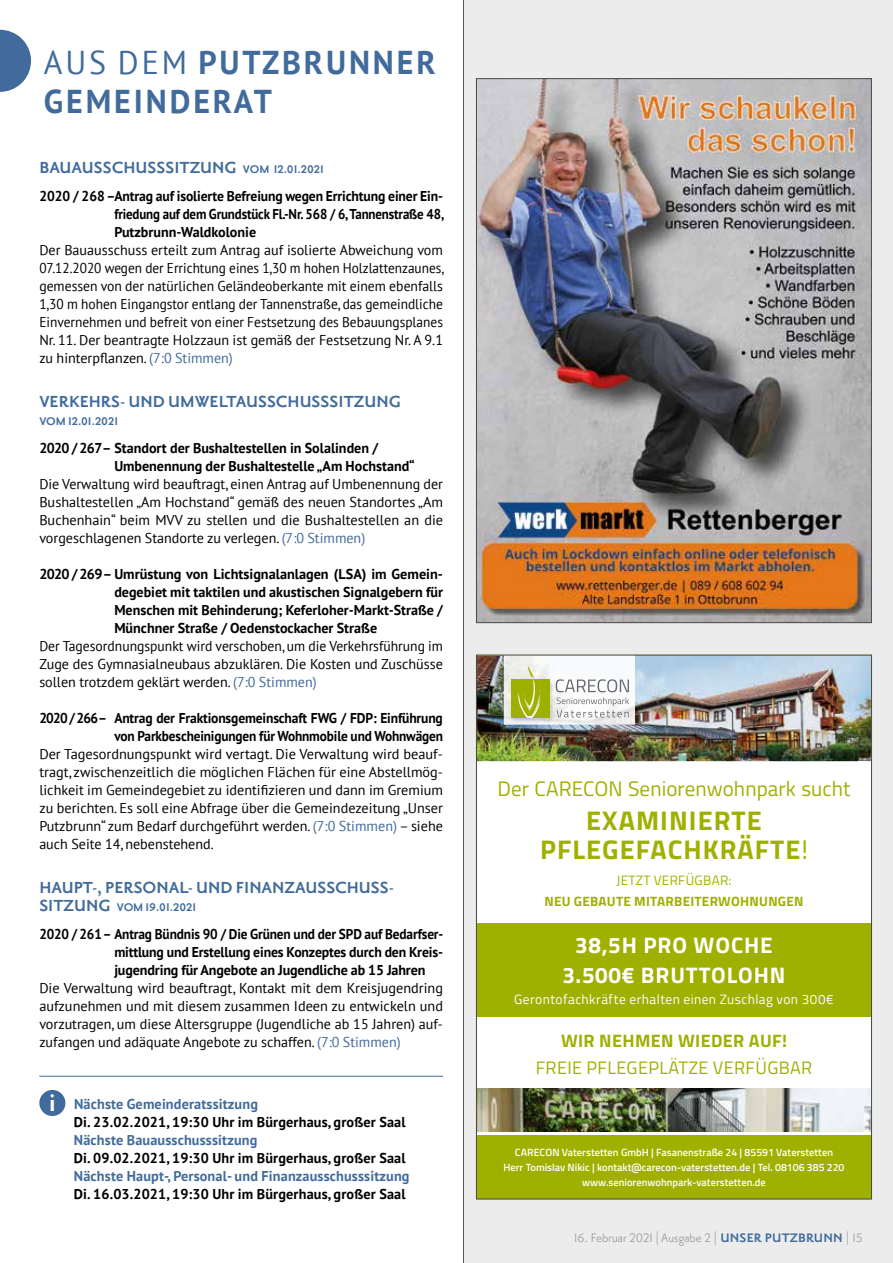
<style>
.page{position:relative;width:893px;height:1263px;background:#fff}
.page>*{position:absolute;margin:0;border:0;box-sizing:border-box;transform-origin:0 0}
.t1{font:700 33px/39.6px "PT Sans";letter-spacing:.09em;color:#416b9c}
.t2{font:700 27px/28.5px "Titillium Web";letter-spacing:.04em;color:#9fb000;text-align:center}
.t3{font:700 22.5px/30px "Titillium Web";letter-spacing:.04em;color:#fff;text-align:center}
.t4{font:21px "Titillium Web";letter-spacing:.005em;color:#9fb000}
.t5{font:700 19.5px "Priori Sans OT";color:#416b9c}
.t6{font:18px "Titillium Web";letter-spacing:.02em;color:#9fb000}
.t7{font:700 18px "Titillium Web";letter-spacing:.02em;color:#9fb000}
.t8{font:15px "Priori Sans OT";color:#9c9d9d}
.t9{font:14.25px/18px "PT Sans";color:#000;text-align:justify}
.t10{font:700 14.25px/18px "PT Sans";letter-spacing:-.01em;color:#000}
.t11{font:700 14.25px/18px "PT Sans";letter-spacing:.01em;color:#000}
.t12{font:14.25px/18px "PT Sans";color:#000;text-align:justify;scale:.96 1}
.t13{font:700 14.25px/18px "PT Sans";letter-spacing:-.01em;color:#000;scale:.94 1}
.t14{font:700 14.25px/18px "PT Sans";letter-spacing:-.01em;color:#000;text-align:justify;scale:.96 1}
.t15{font:700 14.25px/18px "PT Sans";letter-spacing:-.01em;color:#000;text-align:right;scale:.95 1}
.t16{font:700 14.25px "PT Sans";letter-spacing:.01em;color:#416b9c}
.t17{font:13.5px "Titillium Web";letter-spacing:.03em;color:#fff}
.t18{font:700 13.5px "Priori Sans OT";color:#416b9c}
.t19{font:700 13.5px "Titillium Web";letter-spacing:.02em;color:#9fb000}
.t20{font:13.5px "Titillium Web";letter-spacing:.02em;color:#9fb000}
.t21{font:600 10.5px/15px "Titillium Web";color:#fff;text-align:center}
.s1{font-weight:400}
.s2{font-size:13.5px}
.s3{color:#416b9c}
.s4{font-size:19.5px}
.s5{font-family:"Priori Sans OT";font-size:31.2px;color:#fff}
.s6{font-weight:700;color:#416b9c}
</style>
<div class="page">
<svg style="left:463px;top:0;width:430px;height:1263px;background:#e3e3e3"></svg>
<img style="left:478px;top:80px;width:392px;height:541px">
<img style="left:478px;top:657px;width:392px;height:540px">
<img style="left:504px;top:657px;width:131px;height:67px">
<img style="left:509px;top:677px;width:46px;height:46px">
<div style="left:511px;top:679px;width:38px;height:39px;background:#9db000"></div>
<svg style="left:556px;top:679px;width:73px;height:38px"></svg>
<svg style="left:518px;top:666px;width:25px;height:53px"></svg>
<div style="left:476px;top:923px;width:396px;height:93px;background:#9fb000"></div>
<img style="left:478px;top:1089px;width:392px;height:42px">
<svg style="left:0;top:30px;width:31px;height:62px"></svg>
<svg style="left:39px;top:1090px;width:26px;height:26px"></svg>
<hr style="left:39px;top:1076px;width:404px;height:1px;background:#416b9c">
<h1 class="t1" style="left:44px;top:42px;width:393px"><span class="s1">AUS DEM</span> PUTZBRUNNER<br>GEMEINDERAT</h1>
<h3 class="t5" style="left:39px;top:157px;width:286px">BAUAUSSCHUSSSITZUNG <span class="s2">VOM 12.01.2021</span></h3>
<p class="t14" style="left:114px;top:187px;width:345px;text-indent:-75px">2020 / 268 –Antrag auf isolierte Befreiung wegen Errichtung einer Ein&shy;friedung auf dem Grundstück Fl.-Nr. 568 / 6, Tannenstraße 48, Putzbrunn-Waldkolonie</p>
<p class="t9" style="left:39px;top:241px;width:406px">Der Bauausschuss erteilt zum Antrag auf isolierte Abweichung vom 07.12.2020 wegen der Errichtung eines 1,30 m hohen Holzlattenzaunes, gemessen von der natürlichen Geländeoberkante mit einem ebenfalls 1,30 m hohen Eingangstor entlang der Tannenstraße, das gemeindliche Einvernehmen und befreit von einer Festsetzung des Bebauungsplanes Nr. 11. Der beantragte Holzzaun ist gemäß der Festsetzung Nr. A 9.1 zu hinterpflanzen. <span class="s3">(7:0 Stimmen)</span></p>
<h3 class="t5" style="left:39px;top:391px;width:363px">VERKEHRS- UND UMWELTAUSSCHUSSSITZUNG</h3>
<p class="t18" style="left:39px;top:414px;width:80px">VOM 12.01.2021</p>
<p class="t10" style="left:114px;top:439px;width:302px;text-indent:-75px">2020 / 267 – Standort der Bushaltestellen in Solalinden /<br>Umbenennung der Bushaltestelle „Am Hochstand“</p>
<p class="t9" style="left:39px;top:475px;width:405px">Die Verwaltung wird beauftragt, einen Antrag auf Umbenennung der Bushaltestellen „Am Hochstand“ gemäß des neuen Standortes „Am Buchenhain“ beim MVV zu stellen und die Bushaltestellen an die vorgeschlagenen Standorte zu verlegen. <span class="s3">(7:0 Stimmen)</span></p>
<p class="t10" style="left:114px;top:565px;width:330px;text-align:justify;text-indent:-75px">2020 / 269 –Umrüstung von Lichtsignalanlagen (LSA) im Gemein&shy;degebiet mit taktilen und akustischen Signalgebern für Menschen mit Behinderung; Keferloher-Markt-Straße / Münchner Straße / Oedenstockacher Straße</p>
<p class="t12" style="left:39px;top:637px;width:422px">Der Tagesordnungspunkt wird verschoben, um die Verkehrsführung im Zuge des Gymnasialneubaus abzuklären. Die Kosten und Zuschüsse sollen trotzdem geklärt werden. <span class="s3">(7:0 Stimmen)</span></p>
<p class="t15" style="left:39px;top:709px;width:426px">2020 / 266 – Antrag der Fraktionsgemeinschaft FWG / FDP: Einführung von Parkbescheinigungen für Wohnmobile und Wohnwägen</p>
<p class="t9" style="left:39px;top:745px;width:405px">Der Tagesordnungspunkt wird vertagt. Die Verwaltung wird beauf&shy;tragt, zwischenzeitlich die möglichen Flächen für eine Abstellmög&shy;lichkeit im Gemeindegebiet zu identifizieren und dann im Gremium zu berichten. Es soll eine Abfrage über die Gemeindezeitung „Unser Putzbrunn“ zum Bedarf durchgeführt werden. <span class="s3">(7:0 Stimmen)</span> – siehe auch Seite 14, nebenstehend.</p>
<h3 class="t5" style="left:39px;top:877px;width:354px">HAUPT-, PERSONAL- UND FINANZAUSSCHUSS-</h3>
<p class="t18" style="left:39px;top:900px;width:158px"><span class="s4">SITZUNG</span> VOM 19.01.2021</p>
<p class="t13" style="left:114px;top:925px;width:351px;text-indent:-75px">2020 / 261 – Antrag Bündnis 90 / Die Grünen und der SPD auf Bedarfser&shy;mittlung und Erstellung eines Konzeptes durch den Kreis&shy;jugendring für Angebote an Jugendliche ab 15 Jahren</p>
<p class="t9" style="left:39px;top:979px;width:405px">Die Verwaltung wird beauftragt, Kontakt mit dem Kreisjugendring aufzunehmen und mit diesem zusammen Ideen zu entwickeln und vorzutragen, um diese Altersgruppe (Jugendliche ab 15 Jahren) auf&shy;zufangen und adäquate Angebote zu schaffen. <span class="s3">(7:0 Stimmen)</span></p>
<p class="t11" style="left:74px;top:1094px;width:333px;text-indent:-25px"><span class="s5">i</span> <span class="s3">Nächste Gemeinderatssitzung<br></span>Di. 23.02.2021, 19:30 Uhr im Bürgerhaus, großer Saal</p>
<p class="t16" style="left:74px;top:1130px;width:185px">Nächste Bauausschusssitzung</p>
<p class="t11" style="left:74px;top:1148px;width:333px">Di. 09.02.2021, 19:30 Uhr im Bürgerhaus, großer Saal</p>
<p class="t16" style="left:74px;top:1166px;width:337px">Nächste Haupt-, Personal- und Finanzausschusssitzung</p>
<p class="t11" style="left:74px;top:1184px;width:333px">Di. 16.03.2021, 19:30 Uhr im Bürgerhaus, großer Saal</p>
<h3 class="t4" style="left:497px;top:773px;width:354px">Der CARECON Seniorenwohnpark sucht</h3>
<h2 class="t2" style="left:540px;top:805px;width:270px">EXAMINIERTE<br>PFLEGEFACHKRÄFTE<span class="s1">!</span></h2>
<p class="t20" style="left:617px;top:870px;width:116px">JETZT VERFÜGBAR:</p>
<p class="t19" style="left:544px;top:891px;width:261px">NEU GEBAUTE MITARBEITERWOHNUNGEN</p>
<h3 class="t3" style="left:562px;top:928px;width:225px">38,5H PRO WOCHE<br>3.500€ BRUTTOLOHN</h3>
<p class="t17" style="left:514px;top:989px;width:321px">Gerontofachkräfte erhalten einen Zuschlag von 300€</p>
<p class="t7" style="left:561px;top:1027px;width:227px">WIR NEHMEN WIEDER AUF!</p>
<p class="t6" style="left:536px;top:1055px;width:278px">FREIE PFLEGEPLÄTZE VERFÜGBAR</p>
<p class="t21" style="left:503px;top:1144px;width:343px">CARECON Vaterstetten GmbH | Fasanenstraße 24 | 85591 Vaterstetten<br>Herr Tomislav Nikic | kontakt@carecon-vaterstetten.de | Tel. 08106 385 220 www.seniorenwohnpark-vaterstetten.de</p>
<p class="t8" style="left:574px;top:1230px;width:290px">16. Februar 2021 | Ausgabe 2 | <span class="s6">UNSER PUTZBRUNN</span> | 15</p>
</div>
